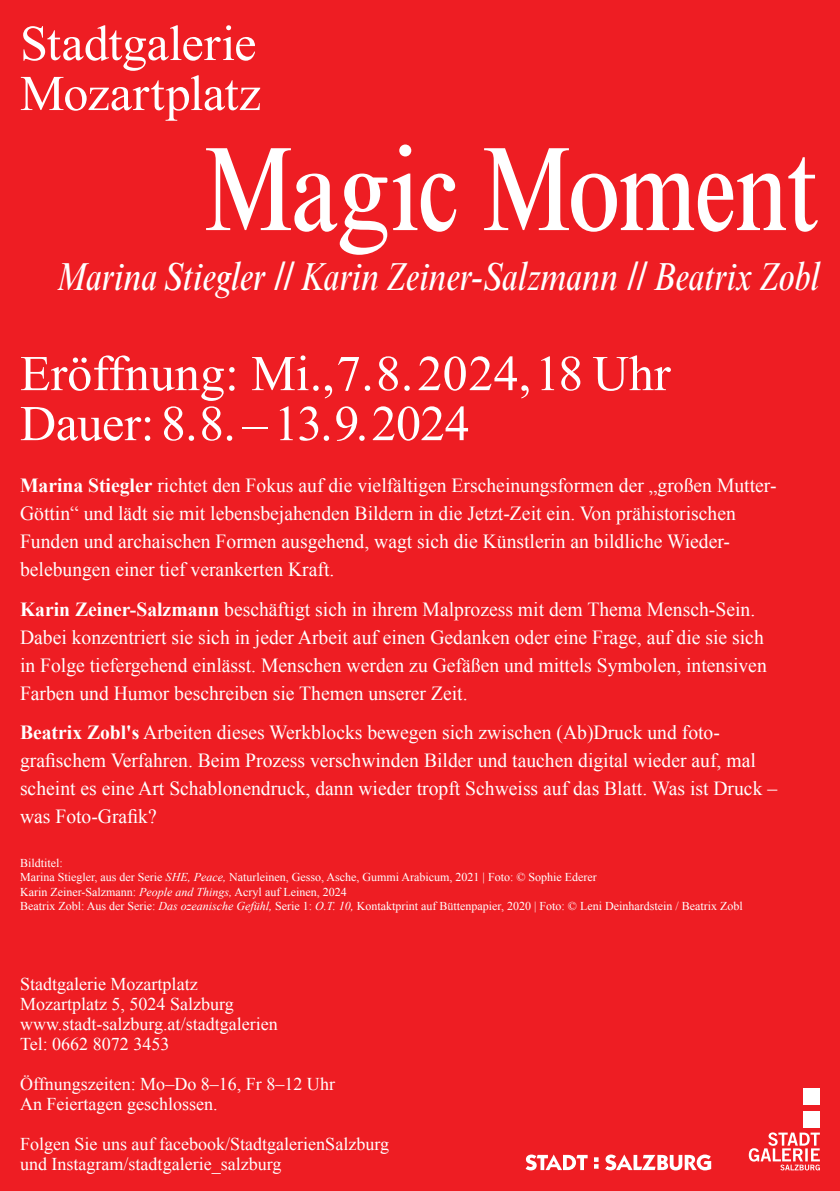
<style>
.page{position:relative;width:840px;height:1191px;background:#fff}
.page>*{position:absolute;margin:0;border:0;box-sizing:border-box;transform-origin:0 0}
.t1{font:condensed 120px "Times New Roman";letter-spacing:-.02em;color:#fff}
.t2{font:50px/50px "Times New Roman";color:#fff}
.t3{font:italic condensed 40px "Times New Roman";letter-spacing:-.005em;color:#fff}
.t4{font:20px/28px "Times New Roman";color:#fff}
.t5{font:18px/20px "Times New Roman";color:#fff}
.t6{font:12px/14.4px "Times New Roman";color:#fff}
.s1{font-weight:700}
.s2{font-style:italic}
</style>
<div class="page">
<div style="left:0;top:0;width:839px;height:1191px;background:#ee1d23"></div>
<svg style="left:748px;top:1132px;width:71px;height:38px"></svg>
<div style="left:802px;top:1111px;width:17px;height:16px;background:#fff"></div>
<div style="left:802px;top:1088px;width:17px;height:17px;background:#fff"></div>
<svg style="left:525px;top:1154px;width:62px;height:16px"></svg>
<svg style="left:594px;top:1157px;width:4px;height:11px"></svg>
<svg style="left:605px;top:1154px;width:105px;height:16px"></svg>
<h2 class="t2" style="left:20px;top:18px;width:242px">Stadtgalerie<br>Mozartplatz</h2>
<h1 class="t1" style="left:203px;top:120px;width:617px">Magic Moment</h1>
<h3 class="t3" style="left:57px;top:254px;width:764px">Marina Stiegler // Karin Zeiner-Salzmann // Beatrix Zobl</h3>
<h2 class="t2" style="left:20px;top:348px;width:651px">Eröffnung: Mi., 7.8.2024,18 Uhr<br>Dauer: 8.8. – 13.9. 2024</h2>
<p class="t4" style="left:20px;top:471px;width:757px"><span class="s1">Marina Stiegler</span> richtet den Fokus auf die vielfältigen Erscheinungsformen der „großen Mutter-Göttin“ und lädt sie mit lebensbejahenden Bildern in die Jetzt-Zeit ein. Von prähistorischen Funden und archaischen Formen ausgehend, wagt sich die Künstlerin an bildliche Wieder&shy;belebungen einer tief verankerten Kraft.</p>
<p class="t4" style="left:20px;top:594px;width:747px"><span class="s1">Karin Zeiner-Salzmann</span> beschäftigt sich in ihrem Malprozess mit dem Thema Mensch-Sein.<br>Dabei konzentriert sie sich in jeder Arbeit auf einen Gedanken oder eine Frage, auf die sie sich in Folge tiefergehend einlässt. Menschen werden zu Gefäßen und mittels Symbolen, intensiven Farben und Humor beschreiben sie Themen unserer Zeit.</p>
<p class="t4" style="left:20px;top:718px;width:758px"><span class="s1">Beatrix Zobl's</span> Arbeiten dieses Werkblocks bewegen sich zwischen (Ab)Druck und foto&shy;grafischem Verfahren. Beim Prozess verschwinden Bilder und tauchen digital wieder auf, mal scheint es eine Art Schablonendruck, dann wieder tropft Schweiss auf das Blatt. Was ist Druck – was Foto-Grafik?</p>
<p class="t6" style="left:20px;top:855px;width:724px">Bildtitel:<br>Marina Stiegler, aus der Serie <span class="s2">SHE, Peace,</span> Naturleinen, Gesso, Asche, Gummi Arabicum, 2021 | Foto: © Sophie Ederer<br>Karin Zeiner-Salzmann: <span class="s2">People and Things,</span> Acryl auf Leinen, 2024<br>Beatrix Zobl: Aus der Serie: <span class="s2">Das ozeanische Gefühl,</span> Serie 1: <span class="s2">O.T. 10,</span> Kontaktprint auf Büttenpapier, 2020 | Foto: © Leni Deinhardstein / Beatrix Zobl</p>
<p class="t5" style="left:20px;top:974px;width:259px">Stadtgalerie Mozartplatz<br>Mozartplatz 5, 5024 Salzburg www.stadt-salzburg.at/stadtgalerien<br>Tel: 0662 8072 3453</p>
<p class="t5" style="left:20px;top:1074px;width:316px">Öffnungszeiten: Mo–Do 8–16, Fr 8–12 Uhr<br>An Feiertagen geschlossen.</p>
<p class="t5" style="left:20px;top:1134px;width:370px">Folgen Sie uns auf facebook/StadtgalerienSalzburg und Instagram/stadtgalerie_salzburg</p>
</div>
